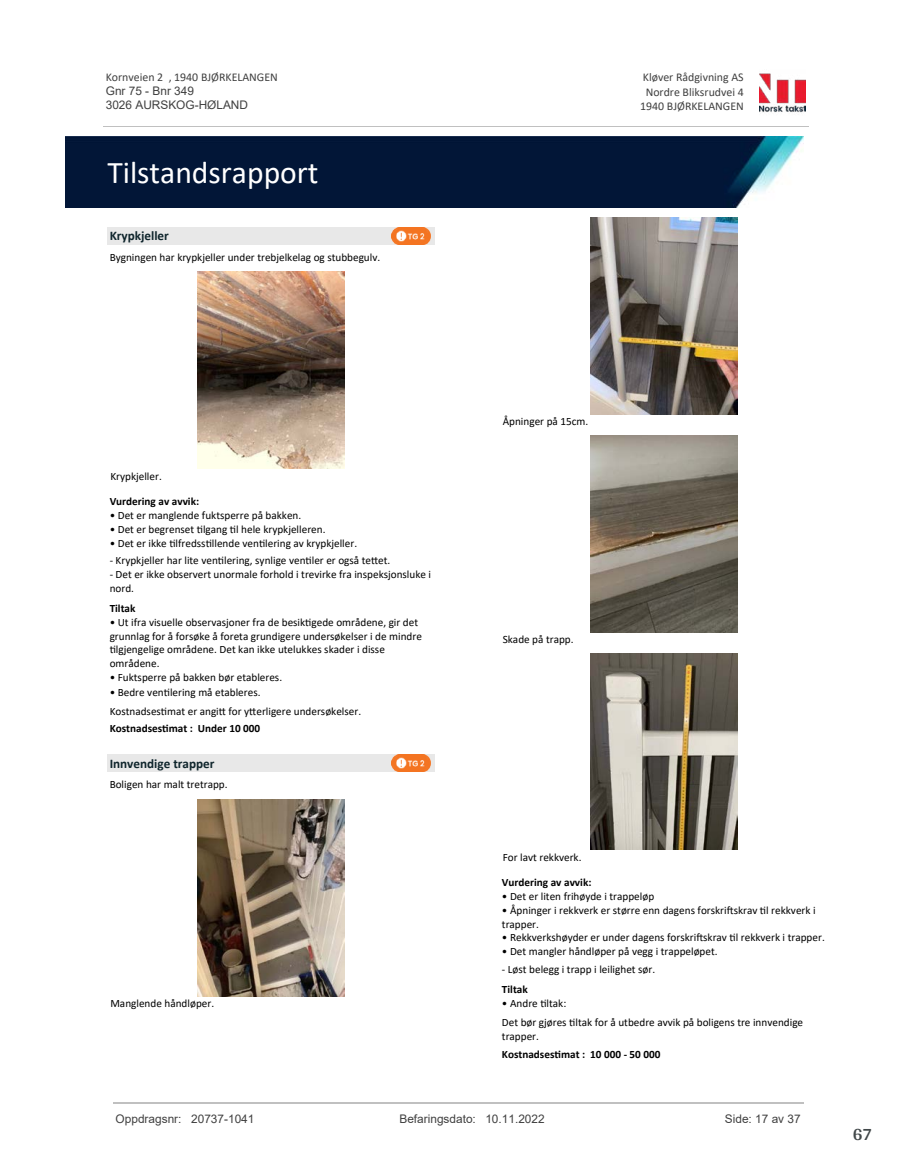
<style>
.page{position:relative;width:915px;height:1172px;background:#fff}
.page>*{position:absolute;margin:0;border:0;box-sizing:border-box;transform-origin:0 0}
.t1{font:31.65px "Calibri";color:#fff}
.t2{font:700 18px "Arya";color:#414749}
.t3{font:700 13.2px "Calibri";color:#0f252c}
.t4{font:11.85px/14.2px "Arial";color:#404040}
.t5{font:11.85px/14.5px "Calibri";color:#404040;text-align:center}
.t6{font:11.25px/13.6px "Calibri";color:#000}
.t7{font:700 11.25px "Calibri";color:#000}
</style>
<div class="page">
<div style="left:391px;top:227px;width:43px;height:17px;background:#e8e8e8"></div>
<img style="left:391px;top:227px;width:40px;height:17px">
<div style="left:107px;top:227px;width:280px;height:17px;background:#e8e8e8"></div>
<img style="left:197px;top:272px;width:148px;height:196px">
<div style="left:391px;top:755px;width:43px;height:17px;background:#e8e8e8"></div>
<img style="left:391px;top:755px;width:40px;height:17px">
<div style="left:107px;top:755px;width:280px;height:17px;background:#e8e8e8"></div>
<img style="left:197px;top:799px;width:148px;height:197px">
<img style="left:590px;top:218px;width:147px;height:196px">
<img style="left:590px;top:436px;width:147px;height:196px">
<img style="left:590px;top:653px;width:147px;height:197px">
<img style="left:65px;top:137px;width:738px;height:71px">
<img style="left:759px;top:73px;width:46px;height:40px">
<hr style="left:103px;top:126px;width:705px;height:1px;background:#c0c0c0">
<hr style="left:113px;top:1102px;width:690px;height:1px;background:#c0c0c0">
<p class="t5" style="left:106px;top:70px;width:173px">Kornveien 2 , 1940 BJØRKELANGEN</p>
<p class="t4" style="left:106px;top:84px;width:144px">Gnr 75 - Bnr 349<br>3026 AURSKOG-HØLAND</p>
<h1 class="t1" style="left:107px;top:150px;width:213px">Tilstandsrapport</h1>
<p class="t3" style="left:110px;top:227px;width:61px">Krypkjeller</p>
<p class="t6" style="left:110px;top:250px;width:272px">Bygningen har krypkjeller under trebjelkelag og stubbegulv.</p>
<p class="t5" style="left:640px;top:70px;width:105px">Kløver Rådgivning AS<br>Nordre Bliksrudvei 4<br>1940 BJØRKELANGEN</p>
<p class="t6" style="left:110px;top:469px;width:53px">Krypkjeller.</p>
<p class="t7" style="left:110px;top:493px;width:91px">Vurdering av avvik:</p>
<p class="t6" style="left:110px;top:508px;width:193px">• Det er manglende fuktsperre på bakken.</p>
<p class="t6" style="left:110px;top:522px;width:217px">• Det er begrenset 琀椀lgang 琀椀l hele krypkjelleren.</p>
<p class="t6" style="left:110px;top:536px;width:249px">• Det er ikke 琀椀lfredss琀椀llende ven琀椀lering av krypkjeller.</p>
<p class="t6" style="left:110px;top:553px;width:282px">- Krypkjeller har lite ven琀椀lering, synlige ven琀椀ler er også te琀琀et.</p>
<p class="t6" style="left:110px;top:567px;width:323px">- Det er ikke observert unormale forhold i trevirke fra inspeksjonsluke i nord.</p>
<p class="t7" style="left:110px;top:600px;width:27px">Tiltak</p>
<p class="t6" style="left:110px;top:615px;width:314px">• Ut ifra visuelle observasjoner fra de besik琀椀gede områdene, gir det grunnlag for å forsøke å foreta grundigere undersøkelser i de mindre琀椀lgjengelige områdene. Det kan ikke utelukkes skader i disse områdene.</p>
<p class="t6" style="left:110px;top:670px;width:174px">• Fuktsperre på bakken bør etableres.</p>
<p class="t6" style="left:110px;top:682px;width:253px;line-height:18.9px">• Bedre ven琀椀lering må etableres.<br>Kostnadses琀椀mat er angi琀琀 for y琀琀erligere undersøkelser.</p>
<p class="t7" style="left:110px;top:721px;width:152px">Kostnadses琀椀mat : Under 10 000</p>
<p class="t3" style="left:110px;top:754px;width:106px">Innvendige trapper</p>
<p class="t6" style="left:110px;top:777px;width:119px">Boligen har malt tretrapp.</p>
<p class="t6" style="left:110px;top:996px;width:105px">Manglende håndløper.</p>
<p class="t6" style="left:502px;top:414px;width:87px">Åpninger på 15cm.</p>
<p class="t6" style="left:502px;top:632px;width:72px">Skade på trapp.</p>
<p class="t6" style="left:502px;top:850px;width:80px">For lavt rekkverk.</p>
<p class="t7" style="left:502px;top:874px;width:91px">Vurdering av avvik:</p>
<p class="t6" style="left:502px;top:889px;width:154px">• Det er liten frihøyde i trappeløp</p>
<p class="t6" style="left:502px;top:903px;width:315px">• Åpninger i rekkverk er større enn dagens forskri昀琀skrav 琀椀l rekkverk i trapper.</p>
<p class="t6" style="left:502px;top:930px;width:324px">• Rekkverkshøyder er under dagens forskri昀琀skrav 琀椀l rekkverk i trapper.</p>
<p class="t6" style="left:502px;top:944px;width:217px">• Det mangler håndløper på vegg i trappeløpet.</p>
<p class="t6" style="left:502px;top:962px;width:155px">- Løst belegg i trapp i leilighet sør.</p>
<p class="t7" style="left:502px;top:981px;width:27px">Tiltak</p>
<p class="t6" style="left:502px;top:994px;width:302px;line-height:18.9px">• Andre 琀椀ltak:<br>Det bør gjøres 琀椀ltak for å utbedre avvik på boligens tre innvendige</p>
<p class="t6" style="left:502px;top:1029px;width:39px">trapper.</p>
<p class="t7" style="left:502px;top:1046px;width:160px">Kostnadses琀椀mat : 10 000 - 50 000</p>
<p class="t4" style="left:116px;top:1112px;width:140px">Oppdragsnr: 20737-1041</p>
<p class="t4" style="left:399px;top:1112px;width:147px">Befaringsdato: 10.11.2022</p>
<p class="t4" style="left:724px;top:1112px;width:77px">Side: 17 av 37</p>
<h2 class="t2" style="left:852px;top:1123px;width:21px">67</h2>
</div>
